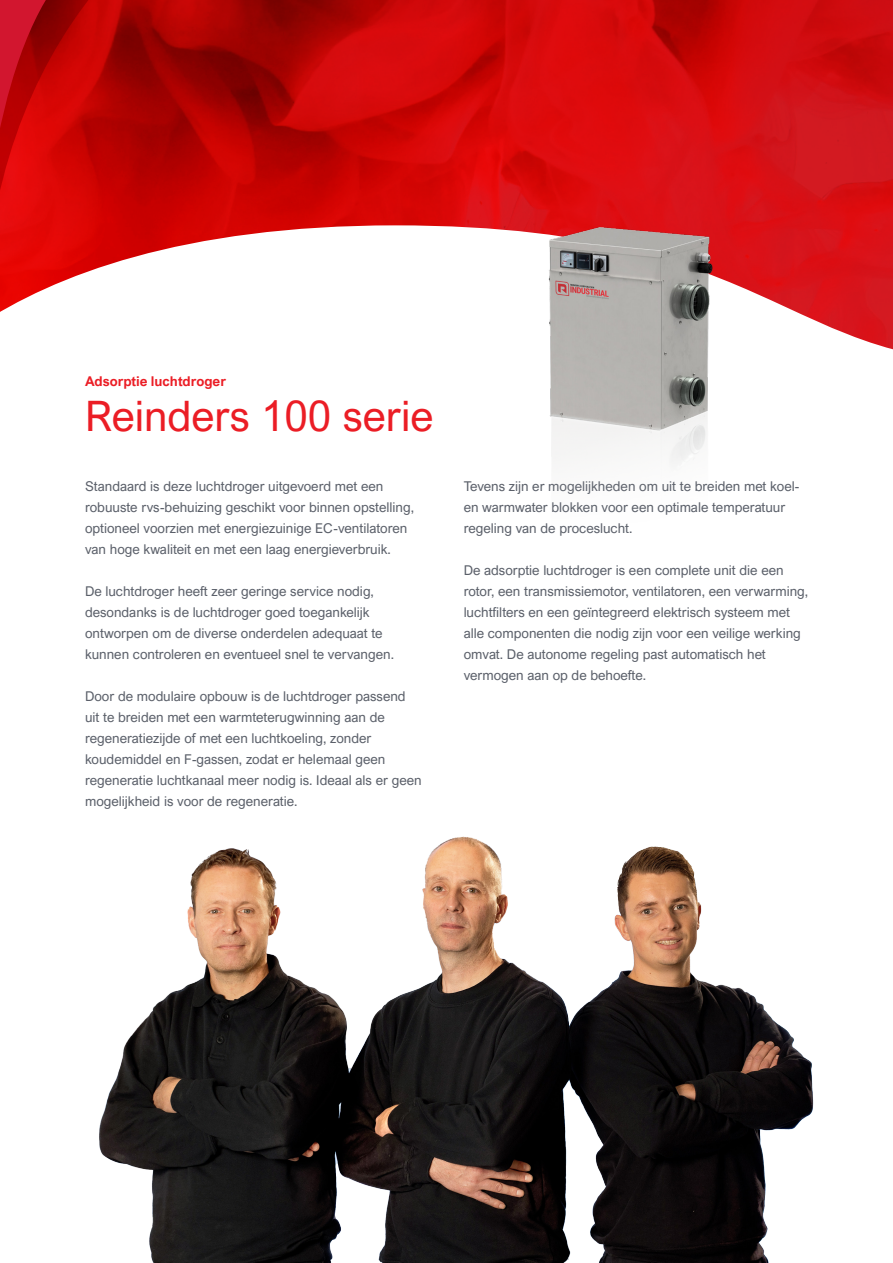
<style>
.page{position:relative;width:893px;height:1263px;background:#fff}
.page>*{position:absolute;margin:0;border:0;box-sizing:border-box;transform-origin:0 0}
.t1{font:42px "Arial Nova";color:#eb1d25}
.t2{font:13.5px/21px "Arial Nova";color:#5b606a}
.t3{font:700 13.5px "Arial Nova";color:#eb1d25}
</style>
<div class="page">
<img style="left:99px;top:836px;width:715px;height:427px">
<img style="left:366px;top:0;width:527px;height:225px">
<svg style="left:366px;top:225px;width:527px;height:125px"></svg>
<svg style="left:114px;top:0;width:252px;height:263px"></svg>
<svg style="left:0;top:0;width:114px;height:312px"></svg>
<img style="left:467px;top:202px;width:343px;height:263px">
<p class="t3" style="left:85px;top:374px;width:142px">Adsorptie luchtdroger</p>
<p class="t1" style="left:85px;top:393px;width:350px">Reinders 100 serie</p>
<p class="t2" style="left:85px;top:475px;width:331px">Standaard is deze luchtdroger uitgevoerd met een robuuste rvs-behuizing geschikt voor binnen opstelling, optioneel voorzien met energiezuinige EC-ventilatoren van hoge kwaliteit en met een laag energieverbruik.</p>
<p class="t2" style="left:85px;top:580px;width:310px">De luchtdroger heeft zeer geringe service nodig, desondanks is de luchtdroger goed toegankelijk ontworpen om de diverse onderdelen adequaat te kunnen controleren en eventueel snel te vervangen.</p>
<p class="t2" style="left:85px;top:685px;width:338px">Door de modulaire opbouw is de luchtdroger passend uit te breiden met een warmteterugwinning aan de regeneratiezijde of met een luchtkoeling, zonder koudemiddel en F-gassen, zodat er helemaal geen regeneratie luchtkanaal meer nodig is. Ideaal als er geen mogelijkheid is voor de regeneratie.</p>
<p class="t2" style="left:464px;top:475px;width:337px">Tevens zijn er mogelijkheden om uit te breiden met koel&shy;en warmwater blokken voor een optimale temperatuur regeling van de proceslucht.</p>
<p class="t2" style="left:464px;top:559px;width:346px">De adsorptie luchtdroger is een complete unit die een rotor, een transmissiemotor, ventilatoren, een verwarming, luchtfilters en een geïntegreerd elektrisch systeem met alle componenten die nodig zijn voor een veilige werking omvat. De autonome regeling past automatisch het vermogen aan op de behoefte.</p>
</div>
